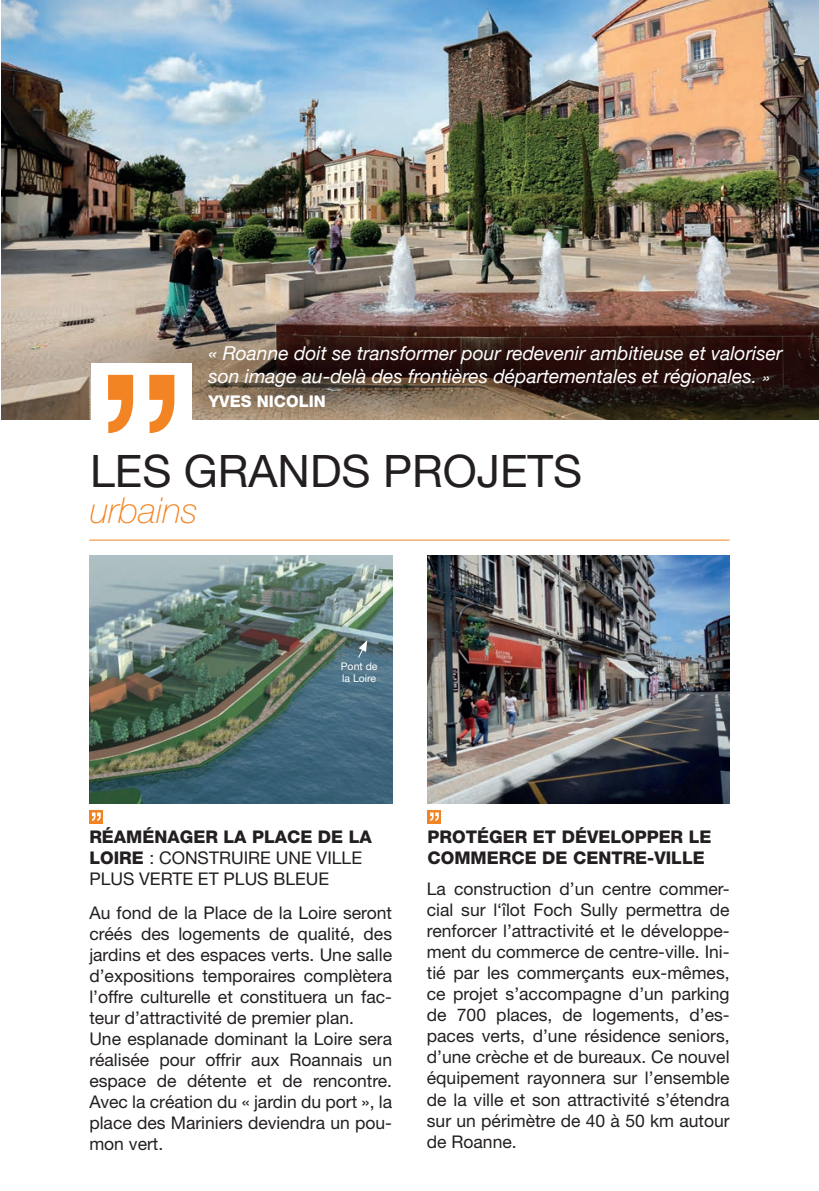
<style>
.page{position:relative;width:819px;height:1191px;background:#fff}
.page>*{position:absolute;margin:0;border:0;box-sizing:border-box;transform-origin:0 0}
.t1{font:44.8px "Helvetica Neue";color:#231f20}
.t2{font:italic 100 35.88px "Helvetica Neue";color:#f38423}
.t3{font:italic 19.25px/23.1px "Helvetica Neue";color:#fff}
.t4{font:17.5px/21px "Helvetica Neue";color:#231f20}
.t5{font:800 17.5px "Helvetica Neue";color:#231f20}
.t6{font:800 16.28px "Helvetica Neue";color:#fff}
.t7{font:10.5px/12.6px "Helvetica Neue";color:#fff}
.s1{font-size:16.28px}
</style>
<div class="page">
<img style="left:1px;top:0;width:818px;height:419px">
<img style="left:89px;top:556px;width:303px;height:248px">
<img style="left:427px;top:556px;width:302px;height:247px">
<div style="left:91px;top:364px;width:101px;height:78px;background:#fff"></div>
<svg style="left:108px;top:375px;width:66px;height:58px"></svg>
<div style="left:89px;top:809px;width:14px;height:14px;background:#f38423"></div>
<svg style="left:92px;top:812px;width:9px;height:9px"></svg>
<div style="left:427px;top:809px;width:14px;height:14px;background:#f38423"></div>
<svg style="left:430px;top:812px;width:9px;height:9px"></svg>
<hr style="left:89px;top:539px;width:640px;height:1px;background:#f38423">
<svg style="left:357px;top:640px;width:10px;height:18px"></svg>
<p class="t3" style="left:208px;top:341px;width:575px">« Roanne doit se transformer pour redevenir ambitieuse et valoriser son image au-delà des frontières départementales et régionales. <span class="s1">»</span></p>
<p class="t6" style="left:208px;top:391px;width:71px">YVES NICOLIN</p>
<h1 class="t1" style="left:90px;top:444px;width:494px">LES GRANDS PROJETS</h1>
<h2 class="t2" style="left:90px;top:489px;width:109px">urbains</h2>
<p class="t7" style="left:341px;top:659px;width:38px">Pont de la Loire</p>
<p class="t5" style="left:89px;top:826px;width:188px">RÉAMÉNAGER LA PLACE</p>
<p class="t5" style="left:318px;top:826px;width:43px">DE LA</p>
<p class="t5" style="left:89px;top:847px;width:21px">LOIRE</p>
<p class="t4" style="left:149px;top:847px;width:81px">: construir</p>
<p class="t4" style="left:260px;top:847px;width:67px">e un e vill</p>
<p class="t4" style="left:351px;top:847px;width:12px">e</p>
<p class="t4" style="left:89px;top:868px;width:12px">plus</p>
<p class="t4" style="left:139px;top:868px;width:97px">verte et plus</p>
<p class="t4" style="left:273px;top:868px;width:57px">bleue</p>
<p class="t4" style="left:89px;top:902px;width:304px">Au fond de la Place de la Loire seront créés des logements de qualité, des jardins et des espaces verts. Une salle d’expositions temporaires complètera l’offre culturelle et constituera un fac&shy;teur d’attractivité de premier plan.<br>Une esplanade dominant la Loire sera réalisée pour offrir aux Roannais un espace de détente et de rencontre.<br>Avec la création du « jardin du port », la place des Mariniers deviendra un pou&shy;mon vert.</p>
<p class="t5" style="left:427px;top:826px;width:184px">PROTÉGER ET DÉVELOPPER</p>
<p class="t5" style="left:688px;top:826px;width:12px">LE</p>
<p class="t5" style="left:427px;top:847px;width:73px">COMMERCE</p>
<p class="t5" style="left:542px;top:847px;width:124px">DE CENTRE-VILLE</p>
<p class="t4" style="left:427px;top:878px;width:304px;text-align:justify">La construction d’un centre commer&shy;cial sur l‘îlot Foch Sully permettra de renforcer l’attractivité et le développe&shy;ment du commerce de centre-ville. Ini&shy;tié par les commerçants eux-mêmes, ce projet s’accompagne d’un parking de 700 places, de logements, d’es&shy;paces verts, d’une résidence seniors, d’une crèche et de bureaux. Ce nouvel équipement rayonnera sur l’ensemble de la ville et son attractivité s’étendra sur un périmètre de 40 à 50 km autour de Roanne.</p>
</div>
